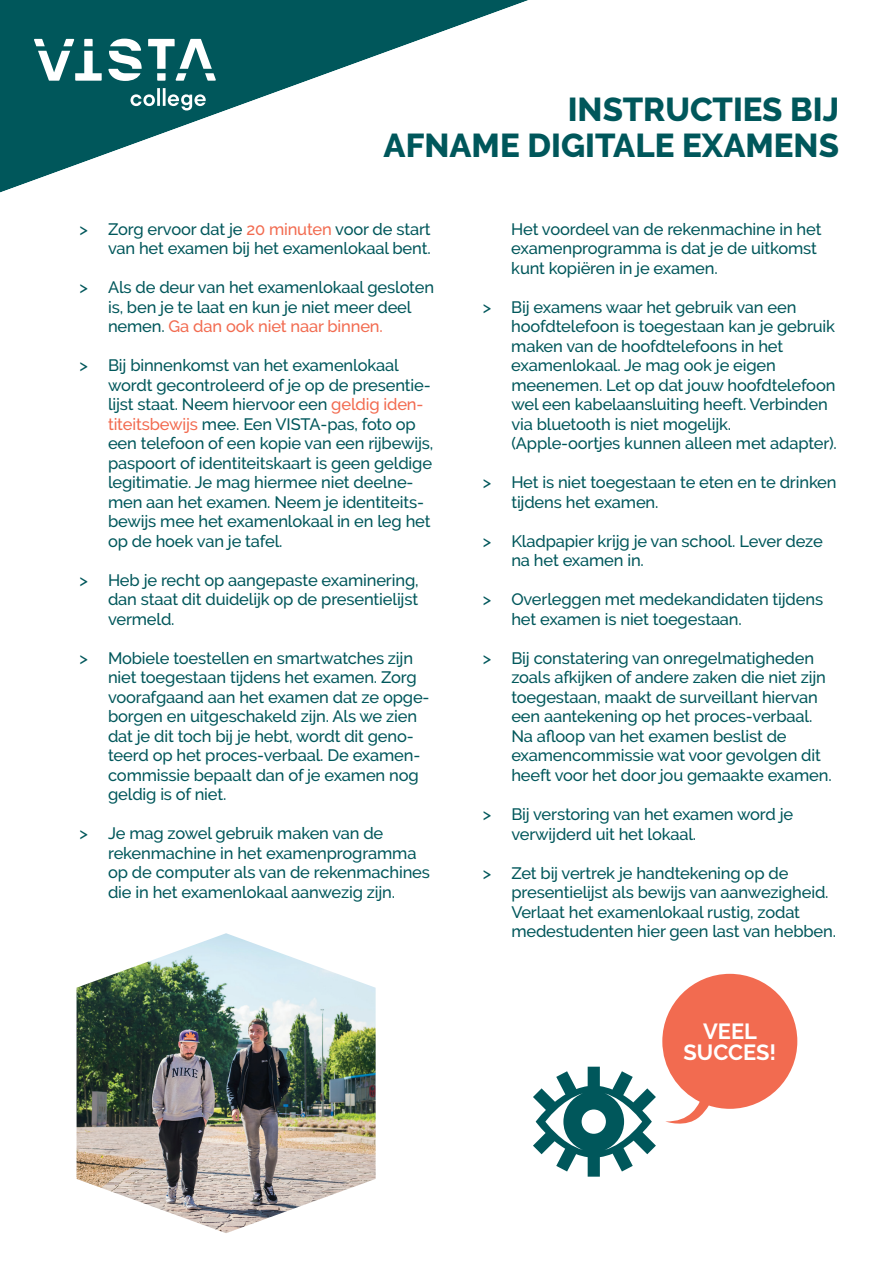
<style>
.page{position:relative;width:893px;height:1263px;background:#fff}
.page>*{position:absolute;margin:0;border:0;box-sizing:border-box;transform-origin:0 0}
.t1{font:800 33px/36px "Raleway";color:#00575b;text-align:right}
.t2{font:700 21.9px/21.9px "Raleway";color:#fff;text-align:center}
.t3{font:500 16.5px/19.5px "Raleway";letter-spacing:-.01em;color:#00575b}
.s1{color:#f26b50}
</style>
<div class="page">
<svg style="left:0;top:0;width:528px;height:193px"></svg>
<svg style="left:131px;top:88px;width:75px;height:22px"></svg>
<svg style="left:34px;top:39px;width:182px;height:42px"></svg>
<img style="left:77px;top:933px;width:299px;height:300px">
<svg style="left:662px;top:974px;width:135px;height:150px"></svg>
<svg style="left:533px;top:1067px;width:123px;height:110px"></svg>
<h1 class="t1" style="left:384px;top:92px;width:457px">INSTRUCTIES BIJ<br>AFNAME DIGITALE EXAMENS</h1>
<p class="t3" style="left:80px;top:219px;width:353px;text-align:right">&gt; Zorg ervoor dat je <span class="s1">20 minuten</span> voor de start van het examen bij het examenlokaal bent.</p>
<p class="t3" style="left:108px;top:278px;width:328px;text-indent:-29px">&gt; Als de deur van het examenlokaal gesloten is, ben je te laat en kun je niet meer deel nemen. <span class="s1">Ga dan ook niet naar binnen.</span></p>
<p class="t3" style="left:108px;top:356px;width:327px;text-indent:-28px">&gt; Bij binnenkomst van het examenlokaal wordt gecontroleerd of je op de presentie&shy;lijst staat. Neem hiervoor een <span class="s1">geldig iden&shy;titeitsbewijs</span> mee. Een VISTA-pas, foto op een telefoon of een kopie van een rijbewijs, paspoort of identiteitskaart is geen geldige legitimatie. Je mag hiermee niet deelne&shy;men aan het examen. Neem je identiteits&shy;bewijs mee het examenlokaal in en leg het op de hoek van je tafel.</p>
<p class="t3" style="left:108px;top:570px;width:312px;text-align:justify;text-indent:-28px">&gt; Heb je recht op aangepaste examinering, dan staat dit duidelijk op de presentielijst vermeld.</p>
<p class="t3" style="left:108px;top:648px;width:323px;text-indent:-28px">&gt; Mobiele toestellen en smartwatches zijn niet toegestaan tijdens het examen. Zorg voorafgaand aan het examen dat ze opge&shy;borgen en uitgeschakeld zijn. Als we zien dat je dit toch bij je hebt, wordt dit geno&shy;teerd op het proces-verbaal. De examen&shy;commissie bepaalt dan of je examen nog geldig is of niet.</p>
<p class="t3" style="left:108px;top:824px;width:323px;text-indent:-28px">&gt; Je mag zowel gebruik maken van de rekenmachine in het examenprogramma op de computer als van de rekenmachines die in het examenlokaal aanwezig zijn.</p>
<p class="t3" style="left:511px;top:219px;width:312px">Het voordeel van de rekenmachine in het examenprogramma is dat je de uitkomst kunt kopiëren in je examen.</p>
<p class="t3" style="left:511px;top:297px;width:327px;text-indent:-28px">&gt; Bij examens waar het gebruik van een hoofdtelefoon is toegestaan kan je gebruik maken van de hoofdtelefoons in het examenlokaal. Je mag ook je eigen meenemen. Let op dat jouw hoofdtelefoon wel een kabelaansluiting heeft. Verbinden via bluetooth is niet mogelijk. (Apple-oortjes kunnen alleen met adapter).</p>
<p class="t3" style="left:511px;top:473px;width:327px;text-indent:-28px">&gt; Het is niet toegestaan te eten en te drinken tijdens het examen.</p>
<p class="t3" style="left:511px;top:531px;width:313px;text-indent:-28px">&gt; Kladpapier krijg je van school. Lever deze na het examen in.</p>
<p class="t3" style="left:511px;top:590px;width:313px;text-indent:-28px">&gt; Overleggen met medekandidaten tijdens het examen is niet toegestaan.</p>
<p class="t3" style="left:511px;top:648px;width:322px;text-indent:-28px">&gt; Bij constatering van onregelmatigheden zoals afkijken of andere zaken die niet zijn toegestaan, maakt de surveillant hiervan een aantekening op het proces-verbaal.<br>Na afloop van het examen beslist de examencommissie wat voor gevolgen dit heeft voor het door jou gemaakte examen.</p>
<p class="t3" style="left:511px;top:804px;width:283px;text-indent:-29px">&gt; Bij verstoring van het examen word je verwijderd uit het lokaal.</p>
<p class="t3" style="left:511px;top:863px;width:326px;text-indent:-28px">&gt; Zet bij vertrek je handtekening op de presentielijst als bewijs van aanwezigheid.<br>Verlaat het examenlokaal rustig, zodat medestudenten hier geen last van hebben.</p>
<h2 class="t2" style="left:683px;top:1020px;width:94px">VEEL<br>SUCCES!</h2>
</div>
